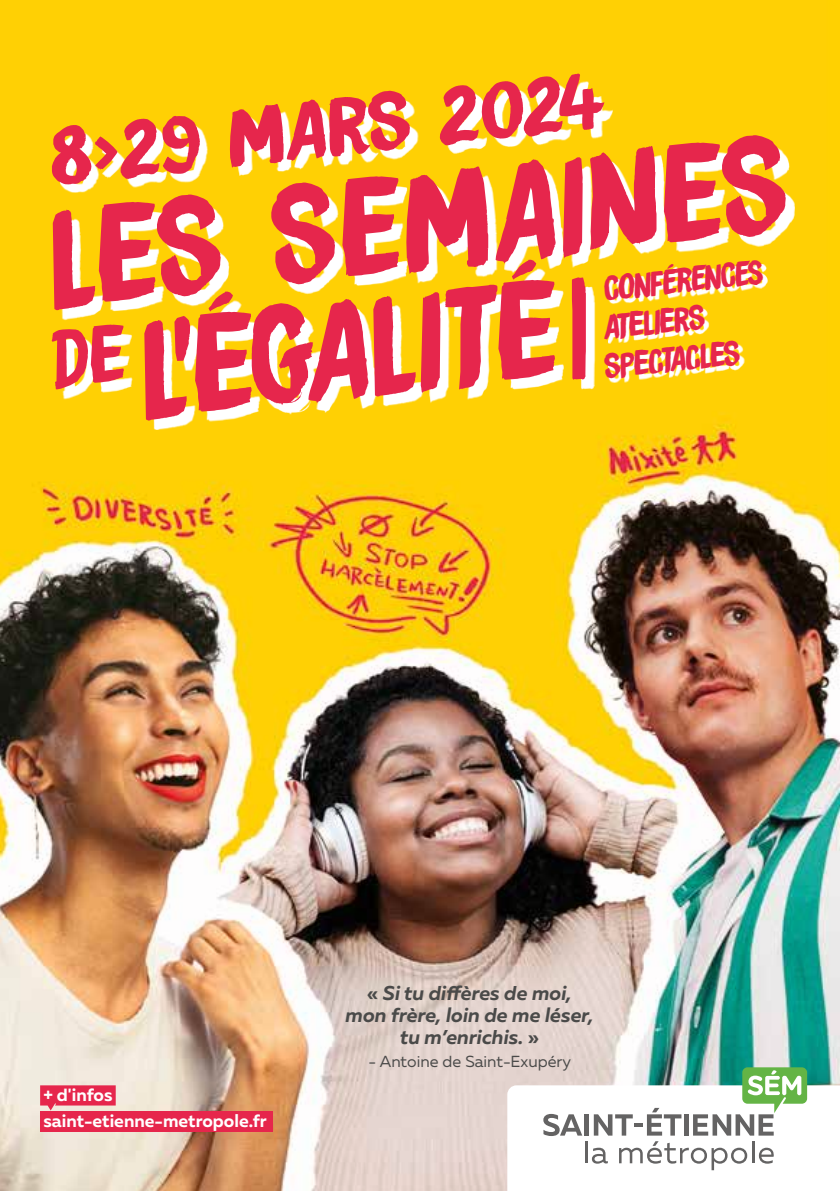
<style>
.page{position:relative;width:840px;height:1191px;background:#fff}
.page>*{position:absolute;margin:0;border:0;box-sizing:border-box;transform-origin:0 0}
.t1{font:124px/119.2px "Brush Crush";color:#e6264c}
.t2{font:31.2px/39px "Brush Crush";color:#e6264c}
.t3{font:italic 700 20px/22px "Muller";color:#4a4a49;text-align:center}
.t4{font:700 17.6px/26px "Muller";color:#fff}
.t5{font:16px "Muller";color:#4a4a49}
.s1{font-style:normal}
</style>
<div class="page">
<img style="left:0;top:0;width:839px;height:1191px">
<svg style="left:40px;top:1085px;width:76px;height:25px;background:#e84b67"></svg>
<div style="left:40px;top:1111px;width:232px;height:20px;background:#e6264c"></div>
<svg style="left:61px;top:144px;width:733px;height:286px;fill:#ffd004"></svg>
<svg style="left:571px;top:276px;width:14px;height:105px"></svg>
<svg style="left:608px;top:264px;width:158px;height:118px;fill:#ffd004"></svg>
<svg style="left:60px;top:81px;width:552px;height:111px;fill:#ffd004"></svg>
<svg style="left:52px;top:68px;width:552px;height:119px;background:#f8ad39"></svg>
<svg style="left:507px;top:1067px;width:332px;height:124px"></svg>
<h1 class="t1" style="left:31px;top:204px;width:751px;rotate:-6deg">LES SEMAINES<br><sup>DE</sup> L'ÉGALITÉ</h1>
<h2 class="t2" style="left:592px;top:270px;width:170px;rotate:-6deg">conférences<br>ATELIERS<br>SPECTACLES</h2>
<p class="t4" style="left:43px;top:1081px;width:225px">+ d'infos saint-etienne-metropole.fr</p>
<p class="t3" style="left:345px;top:981px;width:249px"><span class="s1">«</span> Si tu diffères de moi, mon frère, loin de me léser, tu m’enrichis. <span class="s1">»</span></p>
<p class="t5" style="left:368px;top:1052px;width:204px">- Antoine de Saint-Exupéry</p>
</div>
